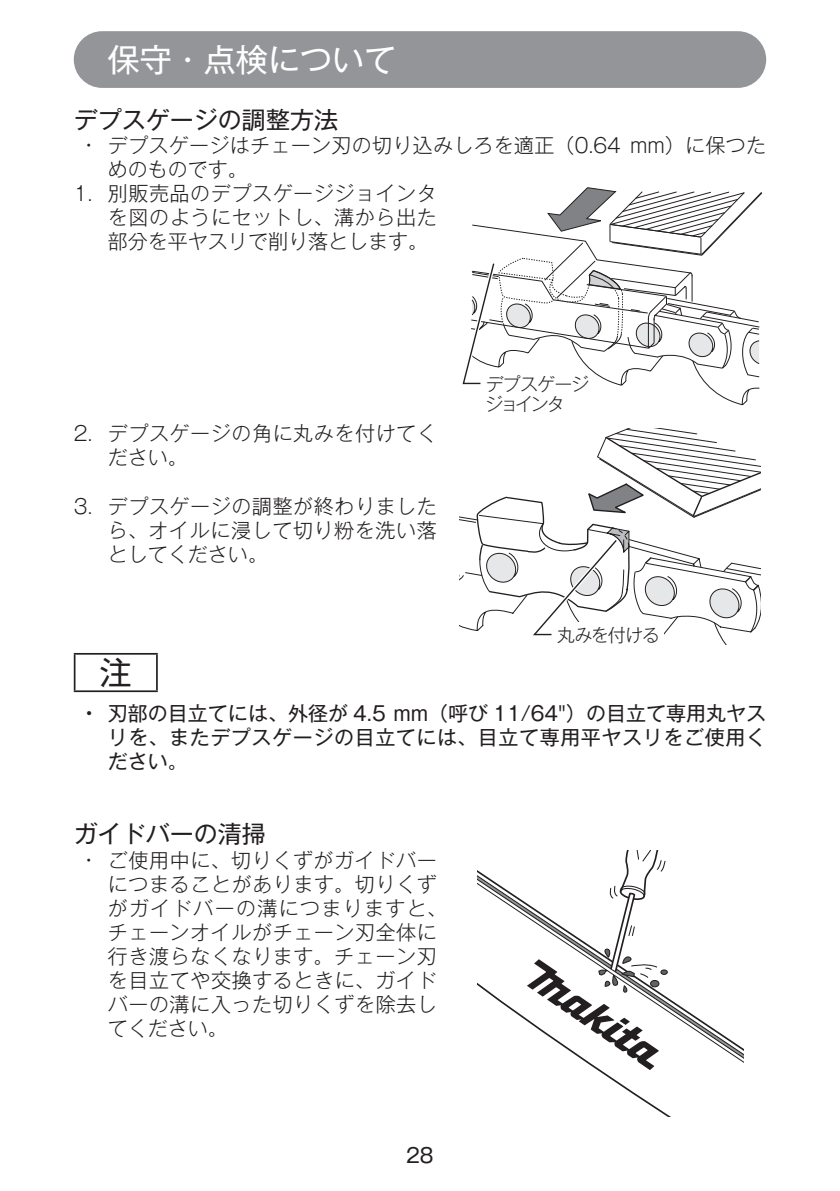
<style>
.page{position:relative;width:840px;height:1191px;background:#fff}
.page>*{position:absolute;margin:0;border:0;box-sizing:border-box;transform-origin:0 0}
.t1{font:32px "Gothic MB101 Pro";color:#fff}
.t2{font:32px "Gothic MB101 Pro";color:#231f20}
.t3{font:24px "Gothic MB101 Pro";color:#231f20}
.t4{font:300 20px/24px "Gothic MB101 Pro";letter-spacing:.03em;color:#231f20}
.t5{font:20px/24px "Gothic MB101 Pro";letter-spacing:.03em;color:#231f20;text-align:justify}
.t6{font:18px/20px "Gothic MB101 Pro Light 90 msp RKSJ H";letter-spacing:-.06em;color:#231f20}
.s1{font-weight:500}
</style>
<div class="page">
<div style="left:74px;top:31px;width:691px;height:57px;background:#939598;border-radius:28px"></div>
<hr style="left:74px;top:653px;width:84px;height:1px;background:#231f20">
<hr style="left:74px;top:654px;width:1px;height:36px;background:#231f20">
<hr style="left:156px;top:654px;width:2px;height:36px;background:#231f20">
<hr style="left:74px;top:690px;width:84px;height:2px;background:#231f20">
<svg style="left:462px;top:187px;width:300px;height:219px"></svg>
<svg style="left:459px;top:429px;width:301px;height:216px"></svg>
<svg style="left:708px;top:1025px;width:34px;height:37px"></svg>
<svg style="left:477px;top:850px;width:231px;height:266px"></svg>
<h1 class="t1" style="left:108px;top:33px;width:290px">保守・点検について</h1>
<p class="t3" style="left:74px;top:100px;width:265px">デプスゲージの調整方法</p>
<p class="t4" style="left:108px;top:131px;width:659px;text-indent:-23px">• デプスゲージはチェーン刃の切り込みしろを適正（0.64 mm）に保つためのものです。</p>
<p class="t4" style="left:108px;top:179px;width:330px;text-align:justify;text-indent:-34px">1. 別販売品のデプスゲージジョインタを図のようにセットし、溝から出た部分を平ヤスリで削り落とします。</p>
<p class="t4" style="left:108px;top:419px;width:330px;text-indent:-34px">2. デプスゲージの角に丸みを付けてください。</p>
<p class="t4" style="left:108px;top:491px;width:330px;text-align:justify;text-indent:-34px">3. デプスゲージの調整が終わりましたら、オイルに浸して切り粉を洗い落としてください。</p>
<p class="t6" style="left:485px;top:371px;width:106px">デプスゲージジョインタ</p>
<p class="t6" style="left:557px;top:622px;width:104px">丸みを付ける</p>
<h1 class="t2" style="left:100px;top:646px;width:33px">注</h1>
<p class="t5" style="left:108px;top:698px;width:659px;text-indent:-23px"><span class="s1">•</span> 刃部の目立てには、外径が 4.5 mm（呼び 11/64"）の目立て専用丸ヤスリを、またデプスゲージの目立てには、目立て専用平ヤスリをご使用ください。</p>
<p class="t3" style="left:74px;top:814px;width:193px">ガイドバーの清掃</p>
<p class="t4" style="left:108px;top:845px;width:340px;text-indent:-23px">• ご使用中に、切りくずがガイドバーにつまることがあります。切りくずがガイドバーの溝につまりますと、チェーンオイルがチェーン刃全体に行き渡らなくなります。チェーン刃を目立てや交換するときに、ガイドバーの溝に入った切りくずを除去してください。</p>
<p class="t5" style="left:406px;top:1140px;width:29px">28</p>
</div>
